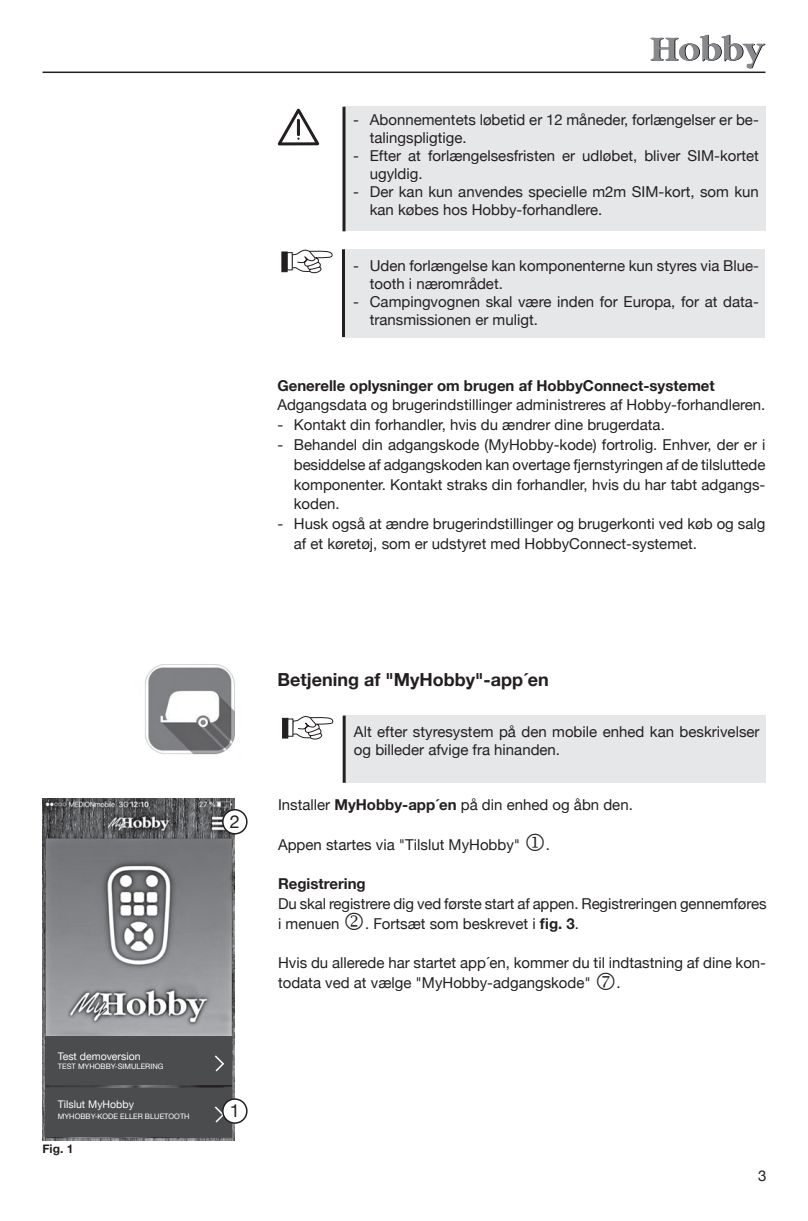
<style>
.page{position:relative;width:808px;height:1221px;background:#fff}
.page>*{position:absolute;margin:0;border:0;box-sizing:border-box;transform-origin:0 0}
.t1{font:700 18px "Helvetica Neue";color:#231f20}
.t2{font:18px "Helvetica Neue";color:#231f20}
.t3{font:15px/19.8px "Helvetica Neue";color:#231f20}
.t4{font:700 15px "Helvetica Neue";color:#231f20}
.t5{font:700 12px "Helvetica Neue";color:#231f20}
.t6{font:10.5px "Helvetica Neue";color:#fff}
.t7{font:7.5px "Helvetica Neue";color:#fff}
.s1{font-weight:700}
</style>
<div class="page">
<hr style="left:43px;top:72px;width:722px;height:1px;background:#231f20">
<svg style="left:650px;top:35px;width:115px;height:33px"></svg>
<img style="left:145px;top:664px;width:90px;height:91px">
<img style="left:43px;top:798px;width:192px;height:342px">
<div style="left:343px;top:249px;width:422px;height:88px;background:#e6e7e9"></div>
<hr style="left:342px;top:249px;width:3px;height:88px;background:#231f20">
<div style="left:286px;top:252px;width:7px;height:18px;background:#fff;border:1px solid #231f20"></div>
<svg style="left:281px;top:251px;width:6px;height:21px"></svg>
<svg style="left:291px;top:250px;width:42px;height:24px"></svg>
<div style="left:344px;top:106px;width:421px;height:125px;background:#e6e7e9"></div>
<hr style="left:342px;top:107px;width:3px;height:124px;background:#231f20">
<svg style="left:277px;top:108px;width:43px;height:38px"></svg>
<div style="left:223px;top:809px;width:24px;height:24px;background:#fff;border-radius:50%"></div>
<div style="left:222px;top:809px;width:26px;height:25px;border:2px solid #231f20;border-radius:50%"></div>
<div style="left:344px;top:715px;width:422px;height:67px;background:#e6e7e9"></div>
<hr style="left:343px;top:715px;width:3px;height:67px;background:#231f20">
<svg style="left:288px;top:718px;width:4px;height:18px"></svg>
<div style="left:282px;top:718px;width:6px;height:20px;background:#231f20"></div>
<svg style="left:292px;top:716px;width:42px;height:24px"></svg>
<div style="left:46px;top:1036px;width:186px;height:49px;background:#4b4c4d"></div>
<svg style="left:215px;top:1055px;width:9px;height:17px"></svg>
<div style="left:46px;top:1087px;width:186px;height:49px;background:#4b4c4d"></div>
<svg style="left:215px;top:1106px;width:10px;height:17px"></svg>
<div style="left:223px;top:1098px;width:24px;height:24px;background:#fff;border-radius:50%"></div>
<div style="left:222px;top:1098px;width:26px;height:25px;border:2px solid #231f20;border-radius:50%"></div>
<p class="t3" style="left:370px;top:110px;width:390px;line-height:18px;text-indent:-16px">- Abonnementets løbetid er 12 måneder, forlængelser er be&shy;talingspligtige.</p>
<p class="t3" style="left:370px;top:146px;width:391px;line-height:18px;text-indent:-16px">- Efter at forlængelsesfristen er udløbet, bliver SIM-kortet ugyldig.</p>
<p class="t3" style="left:370px;top:182px;width:391px;line-height:18px;text-indent:-16px">- Der kan kun anvendes specielle m2m SIM-kort, som kun kan købes hos Hobby-forhandlere.</p>
<p class="t3" style="left:370px;top:255px;width:391px;line-height:18px;text-indent:-16px">- Uden forlængelse kan komponenterne kun styres via Blue&shy;tooth i nærområdet.</p>
<p class="t3" style="left:370px;top:291px;width:391px;line-height:18px;text-indent:-16px">- Campingvognen skal være inden for Europa, for at data&shy;transmissionen er muligt.</p>
<p class="t4" style="left:277px;top:371px;width:439px">Generelle oplysninger om brugen af HobbyConnect-systemet</p>
<p class="t3" style="left:277px;top:394px;width:490px">Adgangsdata og brugerindstillinger administreres af Hobby-forhandleren.</p>
<p class="t3" style="left:277px;top:414px;width:389px">- Kontakt din forhandler, hvis du ændrer dine brugerdata.</p>
<p class="t3" style="left:294px;top:433px;width:473px;text-align:justify;text-indent:-16px">- Behandel din adgangskode (MyHobby-kode) fortrolig. Enhver, der er i besiddelse af adgangskoden kan overtage fjernstyringen af de tilsluttede komponenter. Kontakt straks din forhandler, hvis du har tabt adgangs&shy;koden.</p>
<p class="t3" style="left:294px;top:513px;width:473px;text-indent:-16px">- Husk også at ændre brugerindstillinger og brugerkonti ved køb og salg af et køretøj, som er udstyret med HobbyConnect-systemet.</p>
<p class="t2" style="left:230px;top:806px;width:12px">2</p>
<p class="t6" style="left:58px;top:1047px;width:84px">Test demoversion</p>
<p class="t7" style="left:58px;top:1060px;width:10px">Test</p>
<p class="t7" style="left:78px;top:1060px;width:23px">MyHobb</p>
<p class="t7" style="left:111px;top:1060px;width:13px">y-simuleri</p>
<p class="t7" style="left:152px;top:1060px;width:13px">ng</p>
<p class="t6" style="left:58px;top:1095px;width:78px">Tilslut MyHobby</p>
<p class="t7" style="left:58px;top:1109px;width:23px">MyHobb</p>
<p class="t7" style="left:91px;top:1109px;width:13px">y-kode</p>
<p class="t7" style="left:120px;top:1109px;width:6px">eller</p>
<p class="t7" style="left:145px;top:1109px;width:11px">Bluetooth</p>
<p class="t2" style="left:230px;top:1095px;width:12px">1</p>
<p class="t5" style="left:43px;top:1137px;width:32px">Fig. 1</p>
<p class="t1" style="left:277px;top:663px;width:273px">Betjening af "MyHobby"-app´en</p>
<p class="t3" style="left:354px;top:721px;width:407px;line-height:18px">Alt efter styresystem på den mobile enhed kan beskrivelser og billeder afvige fra hinanden.</p>
<p class="t3" style="left:278px;top:793px;width:356px">Installer <span class="s1">MyHobby-app´en</span> på din enhed og åbn den.</p>
<p class="t3" style="left:278px;top:833px;width:244px">Appen startes via "Tilslut MyHobby"</p>
<p class="t3" style="left:546px;top:833px;width:6px">.</p>
<p class="t4" style="left:278px;top:870px;width:89px">Registrering</p>
<p class="t3" style="left:278px;top:892px;width:490px">Du skal registrere dig ved første start af appen. Registreringen gennemføres i menuen</p>
<p class="t3" style="left:365px;top:912px;width:215px">. Fortsæt som beskrevet i <span class="s1">fig. 3</span>.</p>
<p class="t3" style="left:278px;top:952px;width:490px">Hvis du allerede har startet app´en, kommer du til indtastning af dine kon&shy;todata ved at vælge "MyHobby-adgangskode"</p>
<p class="t3" style="left:616px;top:971px;width:6px">.</p>
<p class="t3" style="left:758px;top:1164px;width:10px">3</p>
</div>
